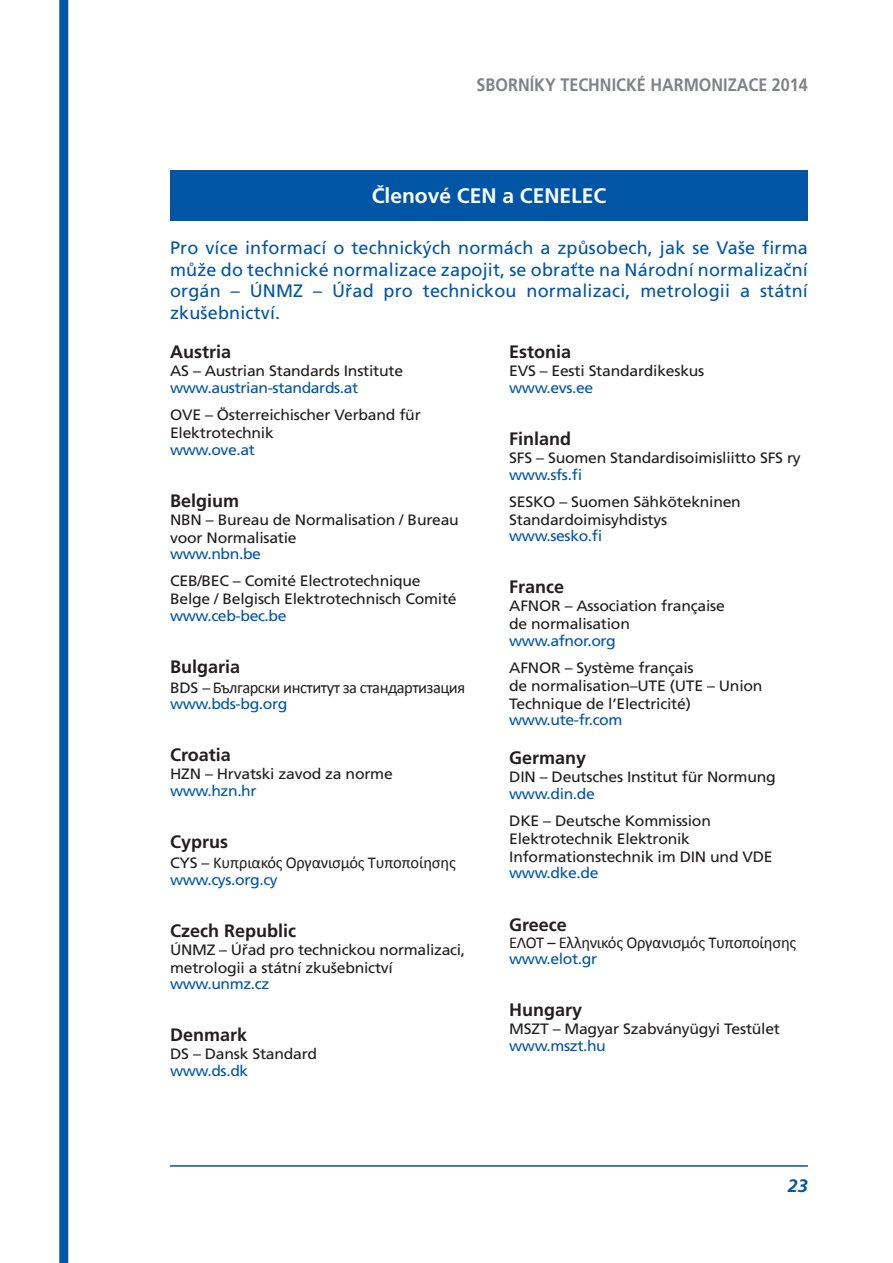
<style>
.page{position:relative;width:893px;height:1263px;background:#fff}
.page>*{position:absolute;margin:0;border:0;box-sizing:border-box;transform-origin:0 0}
.t1{font:700 21px "Frutiger CE";color:#fff}
.t2{font:18px/21.6px "Frutiger CE";letter-spacing:.01em;color:#0155a5;text-align:justify}
.t3{font:700 18px "Frutiger CE";color:#231f20}
.t4{font:700 18px "Frutiger CE";color:#808285;scale:.9 1}
.t5{font:italic 700 18px "Frutiger CE";color:#0155a5}
.t6{font:16.5px "Calibri";letter-spacing:-.015em;color:#201d1e}
.t7{font:15px/18px "Frutiger CE";letter-spacing:-.015em;color:#201d1e;scale:1.05 1}
.t8{font:15px "Frutiger CE";letter-spacing:-.025em;color:#0155a5;scale:1.05 1}
.s1{font-family:"Frutiger CE";font-size:15px}
</style>
<div class="page">
<div style="left:59px;top:0;width:9px;height:1263px;background:#0155a5"></div>
<hr style="left:170px;top:1165px;width:638px;height:2px;background:#0155a5">
<div style="left:170px;top:170px;width:638px;height:50px;background:#0155a5"></div>
<p class="t4" style="left:477px;top:74px;width:370px">sborníky technické harmonizace 2014</p>
<h1 class="t1" style="left:372px;top:184px;width:99px">Členové CEN</h1>
<h1 class="t1" style="left:502px;top:184px;width:25px">a CENELEC</h1>
<p class="t2" style="left:170px;top:237px;width:639px">Pro více informací o technických normách a způsobech, jak se Vaše firma může do technické normalizace zapojit, se obraťte na Národní normalizační orgán – ÚN MZ – Úřad pro technickou normalizaci, metrologii a státní zkušebnictví.</p>
<p class="t3" style="left:170px;top:342px;width:63px">Austria</p>
<p class="t7" style="left:170px;top:362px;width:224px">AS – Austrian Standards I nstitute</p>
<p class="t8" style="left:170px;top:379px;width:181px">www.austrian-standards.at</p>
<p class="t7" style="left:170px;top:406px;width:240px">OVE – Österreichischer Verband für<br>E lektrotechnik</p>
<p class="t8" style="left:170px;top:441px;width:82px">www.ove.at</p>
<p class="t3" style="left:170px;top:490px;width:71px">Belgium</p>
<p class="t7" style="left:170px;top:510px;width:11px">NBN</p>
<p class="t3" style="left:509px;top:342px;width:64px">Estonia</p>
<p class="t7" style="left:509px;top:362px;width:187px">EVS – Eesti Standardikeskus</p>
<p class="t8" style="left:509px;top:379px;width:81px">www.evs.ee</p>
<p class="t3" style="left:509px;top:429px;width:64px">Finland</p>
<p class="t7" style="left:509px;top:449px;width:279px">SFS – Suomen Standardisoimisliitto SFS ry</p>
<p class="t8" style="left:509px;top:466px;width:71px">www.sfs.fi</p>
<p class="t7" style="left:509px;top:492px;width:222px">SESKO – Suomen Sähkötekninen<br>Standardoimisyhdistys</p>
<p class="t8" style="left:509px;top:527px;width:90px">www.sesko.fi</p>
<p class="t3" style="left:509px;top:577px;width:57px">France</p>
<p class="t7" style="left:509px;top:597px;width:29px">AFNOR</p>
<p class="t7" style="left:170px;top:510px;width:277px;text-indent:36px">– Bureau de Normalisation / Bureau voor Normalisatie</p>
<p class="t8" style="left:170px;top:545px;width:88px">www.nbn.be</p>
<p class="t7" style="left:170px;top:572px;width:274px">CEB/BEC – Comité E lectrotechnique<br>Belge / Belgisch E lektrotechnisch Comité</p>
<p class="t8" style="left:170px;top:607px;width:112px">www.ceb-bec.be</p>
<p class="t3" style="left:170px;top:656px;width:72px">Bulgaria</p>
<p class="t6" style="left:170px;top:677px;width:297px"><span class="s1">BD S –</span> Български институт за стандартизация</p>
<p class="t8" style="left:170px;top:695px;width:113px">www.bds-bg.org</p>
<p class="t3" style="left:170px;top:745px;width:62px">Croatia</p>
<p class="t7" style="left:170px;top:765px;width:214px">HZN – Hrvatski zavod za norme</p>
<p class="t8" style="left:170px;top:782px;width:84px">www.hzn.hr</p>
<p class="t3" style="left:170px;top:832px;width:59px">Cyprus</p>
<p class="t6" style="left:170px;top:852px;width:287px"><span class="s1">CYS –</span> Κυπριακός Οργανισμός Τυποποίησης</p>
<p class="t8" style="left:170px;top:871px;width:104px">www.cys.org.cy</p>
<p class="t3" style="left:170px;top:920px;width:127px">Czech Republic</p>
<p class="t7" style="left:170px;top:940px;width:283px">ÚN MZ – Úřad pro technickou normalizaci, metrologii a státní zkušebnictví</p>
<p class="t8" style="left:170px;top:975px;width:96px">www.unmz.cz</p>
<p class="t3" style="left:170px;top:1025px;width:79px">Denmark</p>
<p class="t7" style="left:170px;top:1045px;width:142px">DS – Dansk Standard</p>
<p class="t8" style="left:170px;top:1062px;width:76px">www.ds.dk</p>
<p class="t7" style="left:509px;top:597px;width:207px;text-indent:55px">– Association française de normalisation</p>
<p class="t8" style="left:509px;top:632px;width:103px">www.afnor.org</p>
<p class="t7" style="left:509px;top:659px;width:29px">AFNOR</p>
<p class="t7" style="left:509px;top:659px;width:177px;text-indent:55px">– Système français de normalisation–UTE</p>
<p class="t7" style="left:670px;top:677px;width:14px">(UTE</p>
<p class="t7" style="left:707px;top:677px;width:54px">– Union</p>
<p class="t7" style="left:509px;top:695px;width:175px">Technique de l’E lectricité)</p>
<p class="t8" style="left:509px;top:712px;width:109px">www.ute-fr.com</p>
<p class="t3" style="left:509px;top:748px;width:79px">Germany</p>
<p class="t7" style="left:509px;top:768px;width:9px">DIN</p>
<p class="t7" style="left:540px;top:768px;width:226px">– Deutsches I nstitut für Normung</p>
<p class="t8" style="left:509px;top:785px;width:83px">www.din.de</p>
<p class="t7" style="left:509px;top:812px;width:194px">DKE – Deutsche Kommission<br>E lektrotechnik E lektronik<br>I nformationstechnik im DIN</p>
<p class="t7" style="left:710px;top:848px;width:50px">und VDE</p>
<p class="t8" style="left:509px;top:865px;width:86px">www.dke.de</p>
<p class="t3" style="left:509px;top:914px;width:59px">Greece</p>
<p class="t6" style="left:509px;top:932px;width:289px">ΕΛΟΤ – Ελληνικός Οργανισμός Τυποποίησης</p>
<p class="t8" style="left:509px;top:950px;width:85px">www.elot.gr</p>
<p class="t3" style="left:509px;top:1000px;width:75px">H ungary</p>
<p class="t7" style="left:509px;top:1020px;width:259px">MSZT – Magyar Szabványügyi Testület</p>
<p class="t8" style="left:509px;top:1037px;width:94px">www.mszt.hu</p>
<p class="t5" style="left:788px;top:1175px;width:22px">23</p>
</div>
